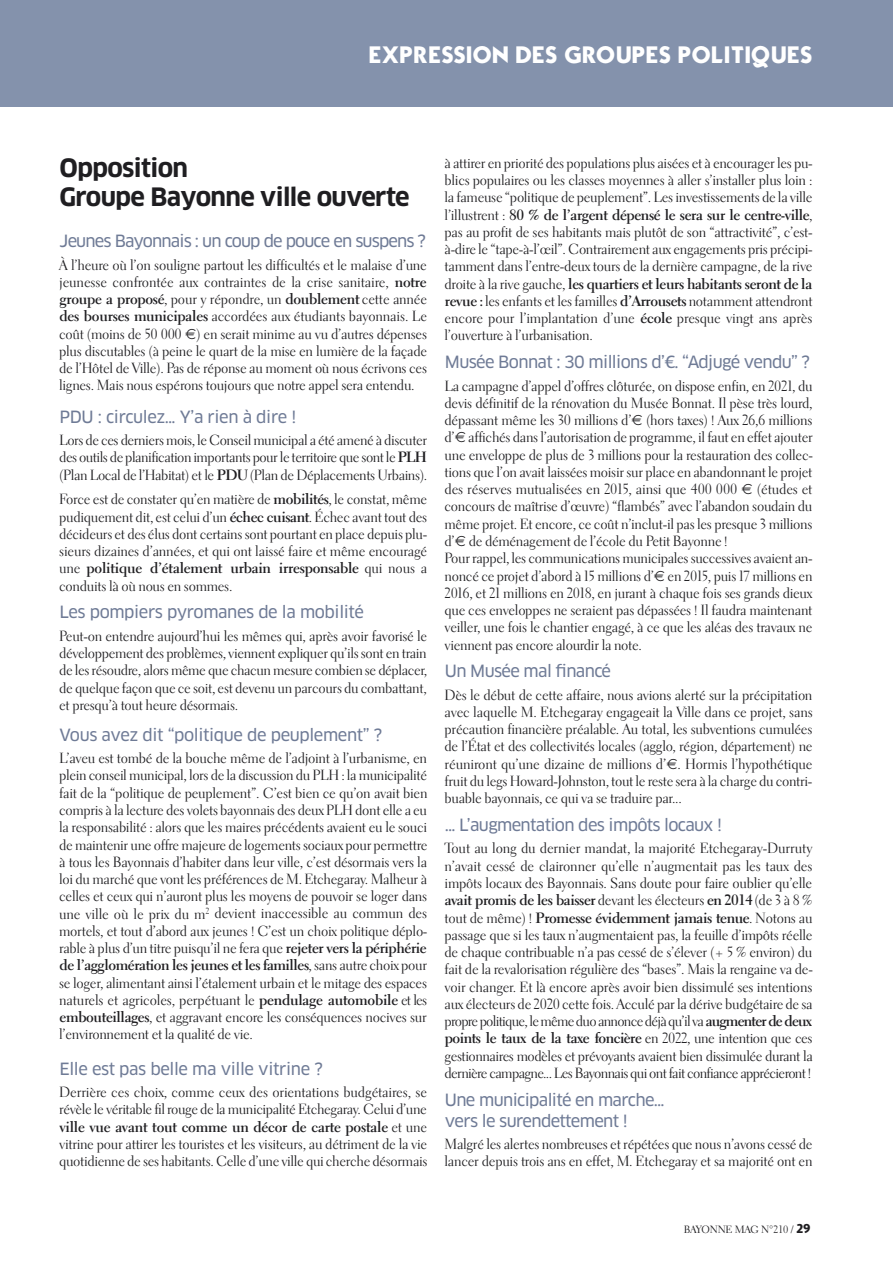
<style>
.page{position:relative;width:893px;height:1263px;background:#fff}
.page>*{position:absolute;margin:0;border:0;box-sizing:border-box;transform-origin:0 0}
.t1{font:700 24.75px/29.2px "Clan OT";letter-spacing:-.025em;color:#1f1e21}
.t2{font:24px "Typo Graphica";letter-spacing:.065em;color:#fff}
.t3{font:16.5px/21px "Clan OT News";letter-spacing:-.04em;color:#6f7b96}
.t4{font:14.85px/17.2px "Electra LH Display";letter-spacing:.025em;color:#1f1e21;text-align:justify}
.t5{font:10.5px "Electra LH";letter-spacing:-.02em;color:#1f1e21}
.s1{font-family:"Electra LH";font-weight:700}
.s2{font-family:"Seravek";font-weight:700;font-size:13.5px}
</style>
<div class="page">
<div style="left:0;top:0;width:893px;height:106px;background:#8492ac"></div>
<p class="t2" style="left:370px;top:41px;width:444px">EXPRESSION DES GROUPES POLITIQUES</p>
<p class="t1" style="left:60px;top:155px;width:352px">Opposition<br>Groupe Bayonne ville ouverte</p>
<p class="t3" style="left:60px;top:232px;width:368px">Jeunes Bayonnais : un coup de pouce en suspens ?</p>
<p class="t4" style="left:60px;top:257px;width:369px">À l’heure où l’on souligne partout les difficultés et le malaise d’une jeunesse confrontée aux contraintes de la crise sanitaire, <span class="s1">notre groupe a proposé</span>, pour y répondre, un <span class="s1">doublement</span> cette année <span class="s1">des bourses municipales</span> accordées aux étudiants bayonnais. Le coût (moins de 50 000 ) en serait minime au vu d’autres dépenses plus discutables (à peine le quart de la mise en lumière de la façade de l’Hôtel de Ville). Pas de réponse au moment où nous écrivons ces lignes. Mais nous espérons toujours que notre appel sera entendu.</p>
<p class="t3" style="left:60px;top:407px;width:238px">PDU : circulez… Y’a rien à dire !</p>
<p class="t4" style="left:60px;top:433px;width:369px">Lors de ces derniers mois, le Conseil municipal a été amené à discuter des outils de planification importants pour le territoire que sont le <span class="s1">PLH </span>(Plan Local de l’Habitat) et le <span class="s1">PDU</span>(Plan de Déplacements Urbains).</p>
<p class="t4" style="left:60px;top:492px;width:369px">Force est de constater qu’en matière de <span class="s1">mobilités</span>, le constat, même pudiquement dit, est celui d’un <span class="s1">échec cuisant</span>. Échec avant tout des décideurs et des élus dont certains sont pourtant en place depuis plu&shy;sieurs dizaines d’années, et qui ont laissé faire et même encouragé une <span class="s1">politique d’étalement urbain irresponsable</span> qui nous a conduits là où nous en sommes.</p>
<p class="t3" style="left:60px;top:603px;width:306px">Les pompiers pyromanes de la mobilité</p>
<p class="t4" style="left:60px;top:629px;width:369px">Peut-on entendre aujourd’hui les mêmes qui, après avoir favorisé le développement des problèmes, viennent expliquer qu’ils sont en train de les résoudre, alors même que chacun mesure combien se déplacer, de quelque façon que ce soit, est devenu un parcours du combattant, et presqu’à tout heure désormais.</p>
<p class="t3" style="left:60px;top:725px;width:324px">Vous avez dit “politique de peuplement” ?</p>
<p class="t4" style="left:60px;top:751px;width:369px">L’aveu est tombé de la bouche même de l’adjoint à l’urbanisme, en plein conseil municipal, lors de la discussion du PLH : la municipalité fait de la “politique de peuplement”. C’est bien ce qu’on avait bien compris à la lecture des volets bayonnais des deux PLH dont elle a eu la responsabilité : alors que les maires précédents avaient eu le souci de maintenir une offre majeure de logements sociaux pour permettre à tous les Bayonnais d’habiter dans leur ville, c’est désormais vers la loi du marché que vont les préférences de M. Etchegaray. Malheur à celles et ceux qui n’auront plus les moyens de pouvoir se loger dans une ville où le prix du m<sup>2</sup> devient inaccessible au commun des mortels, et tout d’abord aux jeunes ! C’est un choix politique déplo&shy;rable à plus d’un titre puisqu’il ne fera que <span class="s1">rejeter vers la périphérie de l’agglomération les jeunes et les familles</span>, sans autre choix pour se loger, alimentant ainsi l’étalement urbain et le mitage des espaces naturels et agricoles, perpétuant le <span class="s1">pendulage automobile</span> et les <span class="s1">embouteillages</span>, et aggravant encore les conséquences nocives sur l’environnement et la qualité de vie.</p>
<p class="t3" style="left:60px;top:1059px;width:265px">Elle est pas belle ma ville vitrine ?</p>
<p class="t4" style="left:60px;top:1085px;width:369px">Derrière ces choix, comme ceux des orientations budgétaires, se révèle le véritable fil rouge de la municipalité Etchegaray. Celui d’une <span class="s1">ville vue avant tout comme un décor de carte postale</span> et une vitrine pour attirer les touristes et les visiteurs, au détriment de la vie quotidienne de ses habitants. Celle d’une ville qui cherche désormais</p>
<p class="t4" style="left:445px;top:156px;width:369px">à attirer en priorité des populations plus aisées et à encourager les pu&shy;blics populaires ou les classes moyennes à aller s’installer plus loin : la fameuse “politique de peuplement”. Les investissements de la ville l’illustrent : <span class="s1">80 % de l’argent dépensé le sera sur le centre-ville</span>, pas au profit de ses habitants mais plutôt de son “attractivité”, c’est&shy;à-dire le “tape-à-l’œil”. Contrairement aux engagements pris précipi&shy;tamment dans l’entre-deux tours de la dernière campagne, de la rive droite à la rive gauche, <span class="s1">les quartiers et leurs habitants seront de la revue :</span>les enfants et les familles <span class="s1">d’Arrousets</span> notamment attendront encore pour l’implantation d’une <span class="s1">école</span> presque vingt ans après l’ouverture à l’urbanisation.</p>
<p class="t3" style="left:445px;top:353px;width:367px">Musée Bonnat : 30 millions d’€. “Adjugé vendu” ?</p>
<p class="t4" style="left:445px;top:378px;width:369px">La campagne d’appel d’offres clôturée, on dispose enfin, en 2021, du devis définitif de la rénovation du Musée Bonnat. Il pèse très lourd, dépassant même les 30 millions d’ (hors taxes) ! Aux 26,6 millions d’ affichés dans l’autorisation de programme, il faut en effet ajouter une enveloppe de plus de 3 millions pour la restauration des collec&shy;tions que l’on avait laissées moisir sur place en abandonnant le projet des réserves mutualisées en 2015, ainsi que 400 000</p>
<p class="t4" style="left:445px;top:482px;width:369px;text-align:left;text-indent:312px">(études et concours de maîtrise d’œuvre) “flambés” avec l’abandon soudain du même projet. Et encore, ce coût n’inclut-il pas les presque 3 millions d’ de déménagement de l’école du Petit Bayonne !<br>Pour rappel, les communications municipales successives avaient an&shy;noncé ce projet d’abord à 15 millions d’ en 2015, puis 17 millions en 2016, et 21 millions en 2018, en jurant à chaque fois ses grands dieux que ces enveloppes ne seraient pas dépassées ! Il faudra maintenant veiller, une fois le chantier engagé, à ce que les aléas des travaux ne viennent pas encore alourdir la note.</p>
<p class="t3" style="left:445px;top:662px;width:168px">Un Musée mal financé</p>
<p class="t4" style="left:445px;top:687px;width:369px">Dès le début de cette affaire, nous avions alerté sur la précipitation avec laquelle M. Etchegaray engageait la Ville dans ce projet, sans précaution financière préalable. Au total, les subventions cumulées de l’État et des collectivités locales (agglo, région, département) ne réuniront qu’une dizaine de millions d’ . Hormis l’hypothétique fruit du legs Howard-Johnston, tout le reste sera à la charge du contri&shy;buable bayonnais, ce qui va se traduire par...</p>
<p class="t3" style="left:445px;top:815px;width:279px">… L’augmentation des impôts locaux !</p>
<p class="t4" style="left:445px;top:841px;width:369px">Tout au long du dernier mandat, la majorité Etchegaray-Durruty n’avait cessé de claironner qu’elle n’augmentait pas les taux des impôts locaux des Bayonnais. Sans doute pour faire oublier qu’elle <span class="s1">avait promis de les baisser</span> devant les électeurs <span class="s1">en 2014</span> (de 3 à 8 % tout de même) ! <span class="s1">Promesse évidemment jamais tenue</span>. Notons au passage que si les taux n’augmentaient pas, la feuille d’impôts réelle de chaque contribuable n’a pas cessé de s’élever (+ 5 % environ) du fait de la revalorisation régulière des “bases”. Mais la rengaine va de&shy;voir changer. Et là encore après avoir bien dissimulé ses intentions aux électeurs de 2020 cette fois. Acculé par la dérive budgétaire de sa propre politique, le même duo annonce déjà qu’il va <span class="s1">augmenter de deux points le taux de la taxe foncière</span> en 2022, une intention que ces gestionnaires modèles et prévoyants avaient bien dissimulée durant la dernière campagne... Les Bayonnais qui ont fait confiance apprécieront !</p>
<p class="t3" style="left:445px;top:1090px;width:221px">Une municipalité en marche… vers le surendettement !</p>
<p class="t4" style="left:445px;top:1137px;width:369px">Malgré les alertes nombreuses et répétées que nous n’avons cessé de lancer depuis trois ans en effet, M. Etchegaray et sa majorité ont en</p>
<p class="t5" style="left:684px;top:1225px;width:129px">BAYONNE MAG N°210 / <span class="s2">29</span></p>
</div>
